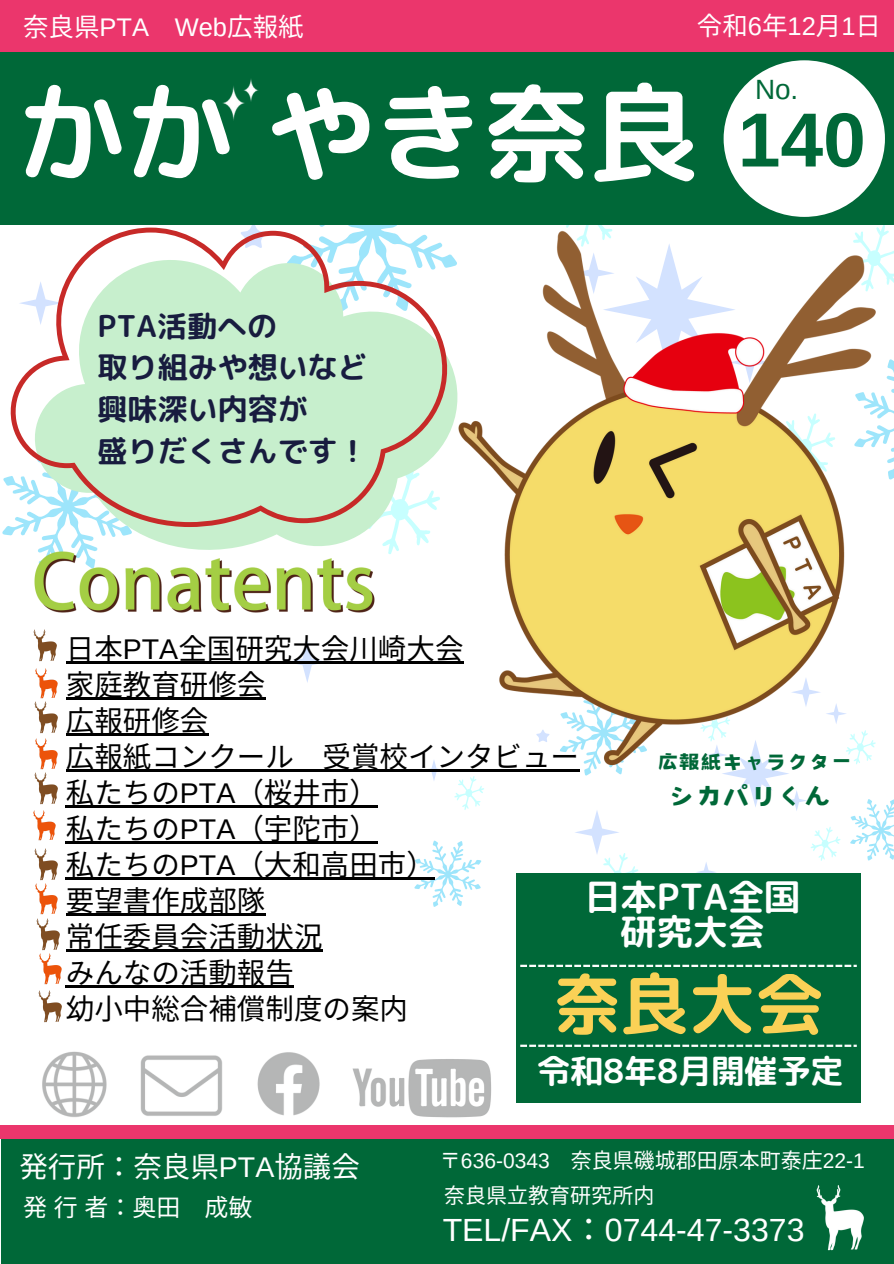
<style>
.page{position:relative;width:894px;height:1264px;background:#fff}
.page>*{position:absolute;margin:0;border:0;box-sizing:border-box;transform-origin:0 0}
.t1{font:108px "rounded mplus 1 p bold";color:#fff}
.t2{font:700 76.65px "Arimo";color:#006838}
.t3{font:67.5px "rounded mplus 1 p bold";color:#fad156}
.t4{font:36px/34.8px "rounded mplus 1 p bold";color:#fff;text-align:center}
.t5{font:33px "rounded mplus 1 p bold";color:#fff}
.t6{font:32.1px "Arimo";color:#fff}
.t7{font:30px/41.7px "rounded mplus 1 p bold";color:#181c3f}
.t8{font:30px "Canva Sweet Heart JP";color:#006838}
.t9{font:28.5px "Noto Sans CJ Ksc";color:#000}
.t10{font:28.5px "Noto Sans CJ Ksc";color:#fff}
.t11{font:27.9px "Arimo";color:#006838}
.t12{font:27.6px "Noto Sans JP";color:#fff}
.t13{font:25.5px "Noto Sans CJ Ksc";color:#fff}
.t14{font:24px "Canva Sweet Heart JP";color:#006838}
.t15{font:24px "Noto Sans CJ Ksc";color:#fff}
.t16{font:21px "Noto Sans CJ Ksc";color:#fff}
.s1{font-family:"Arimo"}
.s2{font-family:"Noto Sans CJ Ksc"}
</style>
<div class="page">
<svg style="left:422px;top:760px;width:23px;height:21px"></svg>
<svg style="left:414px;top:840px;width:67px;height:67px"></svg>
<svg style="left:454px;top:776px;width:30px;height:34px"></svg>
<svg style="left:575px;top:772px;width:318px;height:148px"></svg>
<svg style="left:286px;top:642px;width:42px;height:41px"></svg>
<svg style="left:2px;top:477px;width:27px;height:59px"></svg>
<svg style="left:882px;top:359px;width:11px;height:121px"></svg>
<svg style="left:876px;top:225px;width:17px;height:60px"></svg>
<img style="left:34px;top:558px;width:341px;height:55px">
<img style="left:450px;top:229px;width:432px;height:543px">
<img style="left:257px;top:1052px;width:63px;height:64px">
<img style="left:140px;top:1055px;width:83px;height:61px">
<img style="left:42px;top:1051px;width:65px;height:66px">
<img style="left:352px;top:1059px;width:140px;height:59px">
<div style="left:0;top:0;width:893px;height:52px;background:#eb366c"></div>
<div style="left:0;top:52px;width:893px;height:173px;background:#006838"></div>
<img style="left:222px;top:79px;width:36px;height:41px">
<div style="left:723px;top:60px;width:161px;height:157px;background:#fff;border-radius:50%"></div>
<svg style="left:33px;top:255px;width:431px;height:303px"></svg>
<svg style="left:6px;top:227px;width:447px;height:300px;fill:#c7efcd"></svg>
<div style="left:516px;top:873px;width:344px;height:229px;background:#006838"></div>
<svg style="left:520px;top:964px;width:336px;height:3px"></svg>
<svg style="left:520px;top:1044px;width:336px;height:2px"></svg>
<div style="left:1px;top:1136px;width:892px;height:127px;background:#006838"></div>
<div style="left:0;top:1125px;width:893px;height:13px;background:#eb366c"></div>
<img style="left:816px;top:1185px;width:48px;height:66px">
<hr style="left:66px;top:661px;width:397px;height:2px;background:#000">
<hr style="left:66px;top:697px;width:199px;height:2px;background:#000">
<hr style="left:66px;top:733px;width:142px;height:2px;background:#000">
<hr style="left:66px;top:769px;width:513px;height:2px;background:#000">
<hr style="left:66px;top:805px;width:312px;height:2px;background:#000">
<hr style="left:66px;top:841px;width:312px;height:2px;background:#000">
<hr style="left:66px;top:877px;width:369px;height:2px;background:#000">
<hr style="left:66px;top:913px;width:199px;height:2px;background:#000">
<hr style="left:66px;top:949px;width:256px;height:2px;background:#000">
<hr style="left:66px;top:985px;width:228px;height:2px;background:#000">
<img style="left:35px;top:668px;width:23px;height:31px">
<img style="left:33px;top:629px;width:24px;height:33px">
<img style="left:34px;top:701px;width:24px;height:33px">
<img style="left:34px;top:738px;width:24px;height:67px">
<img style="left:34px;top:848px;width:24px;height:67px">
<img style="left:36px;top:918px;width:24px;height:33px">
<img style="left:38px;top:990px;width:24px;height:33px">
<img style="left:33px;top:810px;width:23px;height:31px">
<img style="left:39px;top:953px;width:23px;height:32px">
<p class="t13" style="left:23px;top:7px;width:280px">奈良県<span class="s1">PTA Web</span>広報紙</p>
<p class="t13" style="left:696px;top:5px;width:177px">令和<span class="s1">6</span>年<span class="s1">12</span>月 <span class="s1">1</span>日</p>
<p class="t1" style="left:17px;top:57px;width:682px">かかやき奈良</p>
<p class="t11" style="left:754px;top:73px;width:45px">No.</p>
<p class="t2" style="left:737px;top:97px;width:129px">140</p>
<p class="t7" style="left:98px;top:305px;width:271px">PTA活動への<br>取り組みや想いなど興味深い内容が<br>盛りだくさんです！</p>
<p class="t9" style="left:66px;top:626px;width:397px">日本<span class="s1">PTA</span>全国研究大会川崎大会</p>
<p class="t9" style="left:66px;top:662px;width:199px">家庭教育研修会</p>
<h2 class="t9" style="left:66px;top:698px;width:142px">広報研修会</h2>
<p class="t9" style="left:66px;top:734px;width:514px">広報紙コンクール 受賞校インタビュー</p>
<p class="t9" style="left:66px;top:770px;width:313px">私たちの<span class="s1">PTA</span>（桜井市）</p>
<h6 class="t9" style="left:66px;top:806px;width:313px">私たちの<span class="s1">PTA</span>（宇陀市）</h6>
<p class="t9" style="left:66px;top:842px;width:370px">私たちの<span class="s1">PTA</span>（大和高田市）</p>
<p class="t9" style="left:66px;top:878px;width:198px">要望書作成部隊</p>
<p class="t9" style="left:66px;top:914px;width:258px">常任委員会活動状況</p>
<p class="t9" style="left:66px;top:950px;width:229px">みんなの活動報告</p>
<p class="t9" style="left:66px;top:986px;width:343px">幼小中総合補償制度の案内</p>
<p class="t14" style="left:656px;top:750px;width:198px">広報紙キャラクター</p>
<p class="t8" style="left:668px;top:781px;width:163px">シカパリくん</p>
<p class="t4" style="left:584px;top:879px;width:217px">日本PTA全国研究大会</p>
<h1 class="t3" style="left:553px;top:956px;width:271px">奈良大会</h1>
<p class="t10" style="left:19px;top:1144px;width:340px">発行所： 奈良県<span class="s1">PTA</span>協議会</p>
<p class="t15" style="left:23px;top:1188px;width:229px">発行者： 奥田 成敏</p>
<p class="t5" style="left:537px;top:1047px;width:308px">令和8年8月開催予定</p>
<p class="t12" style="left:580px;top:1067px;width:253px">令和8年8月開催予定</p>
<p class="t16" style="left:440px;top:1143px;width:426px">〒<span class="s1">636-0343</span> 奈良県磯城郡田原本町泰庄<span class="s1">22-1</span></p>
<p class="t16" style="left:444px;top:1178px;width:211px">奈良県立教育研究所内</p>
<p class="t6" style="left:442px;top:1212px;width:363px">TEL/FAX<span class="s2">：</span> 0744-47-3373</p>
</div>
